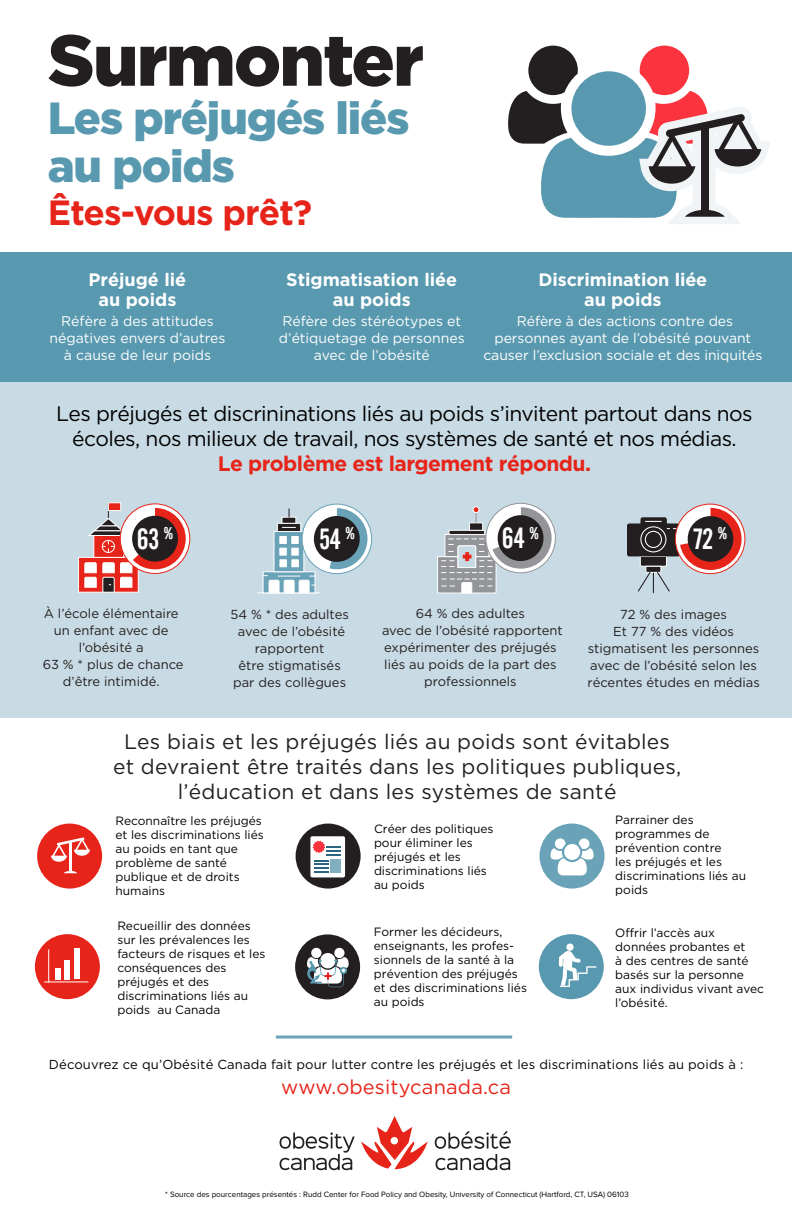
<style>
.page{position:relative;width:792px;height:1224px;background:#fff}
.page>*{position:absolute;margin:0;border:0;box-sizing:border-box;transform-origin:0 0}
.t1{font:900 72px "Gotham";letter-spacing:-.025em;color:#231f20}
.t2{font:900 45px/48px "Gotham";letter-spacing:-.025em;color:#5999af}
.t3{font:700 35px "Gotham";letter-spacing:-.025em;color:#e72419}
.t4{font:31.5px "Alternate Gothic No 2 BT";color:#fff}
.t5{font:29px "Alternate Gothic No 2 BT";letter-spacing:-.01em;color:#fff}
.t6{font:21px/25px "Gotham";letter-spacing:.01em;color:#231f20;text-align:center}
.t7{font:21px/25px "Gotham";letter-spacing:-.025em;color:#000;text-align:center}
.t8{font:700 21px "Gotham";letter-spacing:-.025em;color:#e72419}
.t9{font:20px "Gotham";letter-spacing:.01em;color:#e72419}
.t10{font:700 18px/20px "Gotham";color:#fff;text-align:center}
.t11{font:16.9px "Alternate Gothic No 2 BT";color:#fff}
.t12{font:14px/17px "Gotham";letter-spacing:-.005em;color:#fff;text-align:center}
.t13{font:13px/17px "Gotham";color:#231f20;text-align:center}
.t14{font:13px "Gotham";letter-spacing:.01em;color:#000}
.t15{font:12px/14px "Gotham";color:#000}
.t16{font:8px "Proxima Nova";color:#000}
</style>
<div class="page">
<div style="left:0;top:374px;width:792px;height:344px;background:#c8dae3"></div>
<div style="left:0;top:252px;width:792px;height:129px;background:#5999af"></div>
<div style="left:78px;top:557px;width:61px;height:36px;background:#e72419;border:1px solid #fff"></div>
<svg style="left:108px;top:502px;width:13px;height:1px"></svg>
<hr style="left:258px;top:593px;width:62px;height:1px;background:#fff">
<div style="left:263px;top:571px;width:52px;height:22px;background:#6aa2b8;border:1px solid #fff"></div>
<svg style="left:274px;top:531px;width:30px;height:41px"></svg>
<svg style="left:277px;top:523px;width:24px;height:9px"></svg>
<div style="left:282px;top:517px;width:14px;height:7px;background:#231f20;border:1px solid #fff"></div>
<svg style="left:263px;top:575px;width:52px;height:19px"></svg>
<div style="left:280px;top:536px;width:7px;height:8px;background:#fff;border:1px solid #fff"></div>
<div style="left:292px;top:536px;width:7px;height:8px;background:#fff;border:1px solid #fff"></div>
<div style="left:280px;top:548px;width:7px;height:7px;background:#fff;border:1px solid #fff"></div>
<div style="left:292px;top:548px;width:7px;height:7px;background:#fff;border:1px solid #fff"></div>
<div style="left:280px;top:560px;width:7px;height:7px;background:#fff;border:1px solid #fff"></div>
<div style="left:292px;top:560px;width:7px;height:7px;background:#fff;border:1px solid #fff"></div>
<svg style="left:282px;top:527px;width:14px;height:1px"></svg>
<div style="left:473px;top:506px;width:6px;height:7px;border:1px solid #fff;border-radius:50%"></div>
<svg style="left:84px;top:503px;width:102px;height:90px"></svg>
<div style="left:132px;top:516px;width:46px;height:46px;background:#231f20;border-radius:50%"></div>
<svg style="left:627px;top:508px;width:115px;height:85px"></svg>
<div style="left:688px;top:516px;width:45px;height:46px;background:#231f20;border-radius:50%"></div>
<div style="left:302px;top:504px;width:70px;height:70px;background:#fff;border-radius:50%"></div>
<div style="left:302px;top:504px;width:70px;height:70px;border:1px solid #6aa2b8;border-radius:50%"></div>
<svg style="left:330px;top:508px;width:38px;height:61px"></svg>
<div style="left:314px;top:516px;width:46px;height:46px;background:#231f20;border-radius:50%"></div>
<svg style="left:486px;top:503px;width:69px;height:70px"></svg>
<svg style="left:437px;top:507px;width:115px;height:87px"></svg>
<div style="left:498px;top:515px;width:46px;height:46px;background:#231f20;border-radius:50%"></div>
<hr style="left:276px;top:1036px;width:236px;height:3px;background:#6aa2b8">
<div style="left:37px;top:824px;width:65px;height:65px;background:#e72419;border-radius:50%"></div>
<hr style="left:69px;top:842px;width:3px;height:30px;background:#fff">
<svg style="left:64px;top:871px;width:13px;height:2px"></svg>
<svg style="left:51px;top:837px;width:39px;height:25px"></svg>
<div style="left:296px;top:824px;width:65px;height:65px;background:#231f20;border-radius:50%"></div>
<div style="left:310px;top:836px;width:35px;height:41px;background:#fff;border-radius:2px"></div>
<div style="left:330px;top:860px;width:11px;height:13px;background:#81afc0"></div>
<svg style="left:313px;top:841px;width:27px;height:32px"></svg>
<div style="left:540px;top:824px;width:65px;height:65px;background:#6aa2b8;border-radius:50%"></div>
<svg style="left:550px;top:838px;width:44px;height:37px"></svg>
<div style="left:564px;top:844px;width:16px;height:16px;background:#fff;border-radius:50%"></div>
<div style="left:35px;top:934px;width:65px;height:65px;background:#e72419;border-radius:50%"></div>
<div style="left:64px;top:960px;width:6px;height:19px;background:#fff"></div>
<div style="left:55px;top:968px;width:6px;height:11px;background:#fff"></div>
<div style="left:74px;top:949px;width:6px;height:30px;background:#fff"></div>
<hr style="left:48px;top:949px;width:1px;height:34px;background:#fff">
<hr style="left:44px;top:981px;width:44px;height:1px;background:#fff">
<div style="left:539px;top:934px;width:65px;height:65px;background:#5999af;border-radius:50%"></div>
<svg style="left:559px;top:943px;width:37px;height:44px"></svg>
<div style="left:295px;top:934px;width:65px;height:65px;background:#231f20;border-radius:50%"></div>
<svg style="left:307px;top:948px;width:42px;height:39px"></svg>
<svg style="left:508px;top:46px;width:262px;height:178px"></svg>
<svg style="left:361px;top:1116px;width:67px;height:53px"></svg>
<svg style="left:280px;top:1132px;width:75px;height:38px"></svg>
<svg style="left:435px;top:1131px;width:76px;height:39px"></svg>
<h1 class="t1" style="left:48px;top:19px;width:378px">Surmonter</h1>
<h2 class="t2" style="left:48px;top:93px;width:363px">Les préjugés liés au poids</h2>
<h3 class="t3" style="left:48px;top:192px;width:266px">Êtes-vous prêt?</h3>
<h3 class="t10" style="left:89px;top:269px;width:99px">Préjugé lié au poids</h3>
<p class="t12" style="left:50px;top:312px;width:177px">Réfère à des attitudes négatives envers d’autres à cause de leur poids</p>
<h3 class="t10" style="left:286px;top:269px;width:173px">Stigmatisation liée au poids</h3>
<p class="t12" style="left:279px;top:313px;width:187px">Réfère des stéréotypes et d’étiquetage de personnes avec de l’obésité</p>
<h3 class="t10" style="left:538px;top:269px;width:170px">Discrimination liée au poids</h3>
<p class="t12" style="left:483px;top:312px;width:281px">Réfère à des actions contre des personnes ayant de l’obésité pouvant causer l’exclusion sociale et des iniquités</p>
<h3 class="t7" style="left:56px;top:400px;width:698px">Les préjugés et discrininations liés au poids s’invitent partout dans nos écoles, nos milieux de travail, nos systèmes de santé et nos médias.</h3>
<h3 class="t8" style="left:218px;top:451px;width:375px">Le problème est largement répondu.</h3>
<h3 class="t11" style="left:346px;top:524px;width:10px">%</h3>
<h3 class="t5" style="left:502px;top:522px;width:38px">64 <sup>%</sup></h3>
<h3 class="t5" style="left:137px;top:523px;width:38px">63 <sup>%</sup></h3>
<h3 class="t4" style="left:692px;top:522px;width:37px">69<sup>%</sup></h3>
<h3 class="t5" style="left:319px;top:523px;width:24px">54</h3>
<h3 class="t5" style="left:693px;top:523px;width:22px">72</h3>
<p class="t13" style="left:43px;top:605px;width:142px">À l’école élémentaire un enfant avec de l’obésité a<br>63 % * plus de chance d’être intimidé.</p>
<p class="t13" style="left:231px;top:605px;width:120px">54 % * des adultes avec de l’obésité rapportent<br>être stigmatisés par des collègues</p>
<p class="t13" style="left:382px;top:605px;width:182px">64 % des adultes<br>avec de l’obésité rapportent expérimenter des préjugés liés au poids de la part des professionnels</p>
<p class="t13" style="left:587px;top:606px;width:174px">72 % des images<br>Et 77 % des vidéos stigmatisent les personnes avec de l’obésité selon les récentes études en médias</p>
<h3 class="t6" style="left:113px;top:729px;width:570px">Les biais et les préjugés liés au poids sont évitables et devraient être traités dans les politiques publiques, l’éducation et dans les systèmes de santé</h3>
<p class="t15" style="left:115px;top:813px;width:150px">Reconnaître les préjugés et les discriminations liés au poids en tant que problème de santé publique et de droits humains</p>
<p class="t15" style="left:374px;top:821px;width:121px">Créer des politiques pour éliminer les préjugés et les discriminations liés au poids</p>
<p class="t15" style="left:615px;top:813px;width:132px">Parrainer des programmes de prévention contre<br>les préjugés et les discriminations liés au poids</p>
<p class="t15" style="left:117px;top:919px;width:150px">Recueillir des données sur les prévalences les facteurs de risques et les conséquences des préjugés et des discriminations liés au poids au Canada</p>
<p class="t15" style="left:374px;top:925px;width:155px">Former les décideurs, enseignants, les profes&shy;sionnels de la santé à la prévention des préjugés et des discriminations liés au poids</p>
<p class="t15" style="left:615px;top:926px;width:150px">Offrir l’accès aux données probantes et<br>à des centres de santé basés sur la personne aux individus vivant avec l’obésité.</p>
<p class="t14" style="left:49px;top:1057px;width:696px">Découvrez ce qu’Obésité Canada fait pour lutter contre les préjugés et les discriminations liés au poids à :</p>
<h3 class="t9" style="left:281px;top:1076px;width:231px">www.obesitycanada.ca</h3>
<p class="t16" style="left:165px;top:1190px;width:465px">* Source des pourcentages présentés : Rudd Center for Food Policy and Obesity, University of Connecticut (Hartford, CT, USA) 06103</p>
</div>
